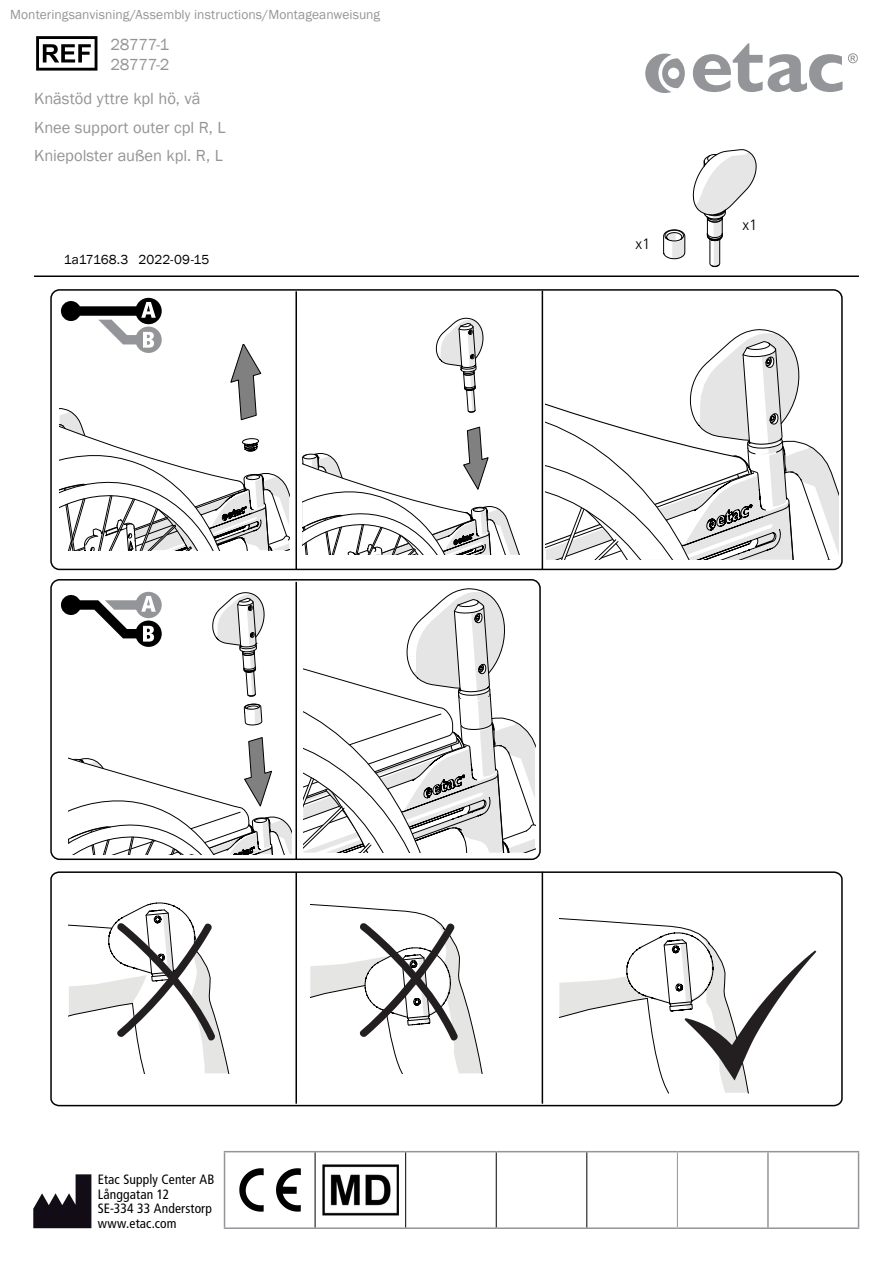
<style>
.page{position:relative;width:893px;height:1263px;background:#fff}
.page>*{position:absolute;margin:0;border:0;box-sizing:border-box;transform-origin:0 0}
.t1{font:16.5px/28.3px "Franklin Gothic";letter-spacing:-.005em;color:#939598}
.t2{font:16.5px/19.8px "Franklin Gothic";letter-spacing:-.025em;color:#939598}
.t3{font:300 15px "Frutiger LT Pro";color:#000}
.t4{font:condensed 13.5px/14.7px "Frutiger LT Pro";letter-spacing:.01em;color:#000}
.t5{font:13.5px "Franklin Gothic";letter-spacing:.005em;color:#939598}
.t6{font:13.5px "Franklin Gothic";color:#000}
</style>
<div class="page">
<svg style="left:848px;top:53px;width:10px;height:10px"></svg>
<svg style="left:693px;top:43px;width:149px;height:49px"></svg>
<svg style="left:645px;top:54px;width:40px;height:39px"></svg>
<hr style="left:224px;top:1152px;width:1px;height:75px;background:#939598">
<hr style="left:224px;top:1151px;width:91px;height:1px;background:#939598">
<hr style="left:224px;top:1227px;width:91px;height:2px;background:#939598">
<hr style="left:315px;top:1151px;width:91px;height:1px;background:#939598">
<hr style="left:406px;top:1151px;width:90px;height:1px;background:#939598">
<hr style="left:496px;top:1151px;width:91px;height:1px;background:#939598">
<hr style="left:315px;top:1227px;width:91px;height:2px;background:#939598">
<hr style="left:406px;top:1227px;width:90px;height:2px;background:#939598">
<hr style="left:496px;top:1227px;width:91px;height:2px;background:#939598">
<hr style="left:587px;top:1151px;width:90px;height:1px;background:#939598">
<hr style="left:587px;top:1227px;width:90px;height:2px;background:#939598">
<hr style="left:677px;top:1151px;width:91px;height:1px;background:#939598">
<hr style="left:768px;top:1151px;width:91px;height:1px;background:#939598">
<hr style="left:767px;top:1152px;width:2px;height:75px;background:#939598">
<hr style="left:858px;top:1152px;width:1px;height:75px;background:#939598">
<hr style="left:677px;top:1227px;width:91px;height:2px;background:#939598">
<hr style="left:768px;top:1227px;width:91px;height:2px;background:#939598">
<hr style="left:315px;top:1152px;width:1px;height:75px;background:#000">
<hr style="left:405px;top:1152px;width:1px;height:75px;background:#000">
<hr style="left:496px;top:1152px;width:1px;height:75px;background:#000">
<hr style="left:587px;top:1152px;width:1px;height:75px;background:#000">
<hr style="left:677px;top:1152px;width:1px;height:75px;background:#939598">
<svg style="left:33px;top:1174px;width:58px;height:54px"></svg>
<svg style="left:239px;top:1168px;width:25px;height:44px"></svg>
<svg style="left:276px;top:1168px;width:25px;height:43px"></svg>
<img style="left:322px;top:1164px;width:77px;height:51px">
<hr style="left:34px;top:275px;width:825px;height:2px;background:#000">
<svg style="left:36px;top:36px;width:61px;height:35px"></svg>
<svg style="left:663px;top:149px;width:94px;height:118px"></svg>
<svg style="left:303px;top:588px;width:232px;height:265px"></svg>
<svg style="left:546px;top:329px;width:293px;height:231px"></svg>
<svg style="left:302px;top:318px;width:218px;height:237px"></svg>
<hr style="left:295px;top:291px;width:2px;height:278px;background:#000">
<hr style="left:295px;top:582px;width:2px;height:278px;background:#000">
<hr style="left:542px;top:291px;width:1px;height:278px;background:#000">
<div style="left:135px;top:298px;width:27px;height:26px;background:#000;border-radius:50%"></div>
<svg style="left:60px;top:302px;width:229px;height:249px"></svg>
<div style="left:61px;top:301px;width:20px;height:20px;background:#000;border-radius:50%"></div>
<svg style="left:69px;top:592px;width:223px;height:262px"></svg>
<div style="left:61px;top:595px;width:20px;height:20px;background:#000;border-radius:50%"></div>
<div style="left:50px;top:289px;width:793px;height:281px;border:2px solid #000;border-radius:9px"></div>
<div style="left:50px;top:579px;width:491px;height:281px;border:2px solid #000;border-radius:9px"></div>
<svg style="left:50px;top:871px;width:793px;height:236px"></svg>
<svg style="left:69px;top:902px;width:165px;height:171px"></svg>
<svg style="left:310px;top:900px;width:181px;height:173px"></svg>
<svg style="left:559px;top:871px;width:257px;height:222px"></svg>
<p class="t5" style="left:10px;top:6px;width:371px">Monteringsanvisning/Assembly instructions/Montageanweisung</p>
<p class="t2" style="left:111px;top:35px;width:61px">28777-1<br>28777-2</p>
<p class="t1" style="left:34px;top:85px;width:193px">Knästöd yttre kpl hö, vä<br>Knee support outer cpl R, L<br>Kniepolster außen kpl. R, L</p>
<p class="t6" style="left:64px;top:251px;width:147px">1a17168.3 2022-09-15</p>
<p class="t3" style="left:636px;top:235px;width:16px">x1</p>
<p class="t3" style="left:743px;top:216px;width:16px">x1</p>
<p class="t4" style="left:98px;top:1172px;width:118px">Etac Supply Center AB<br>Långgatan 12<br>SE-334 33 Anderstorp www.etac.com</p>
</div>
